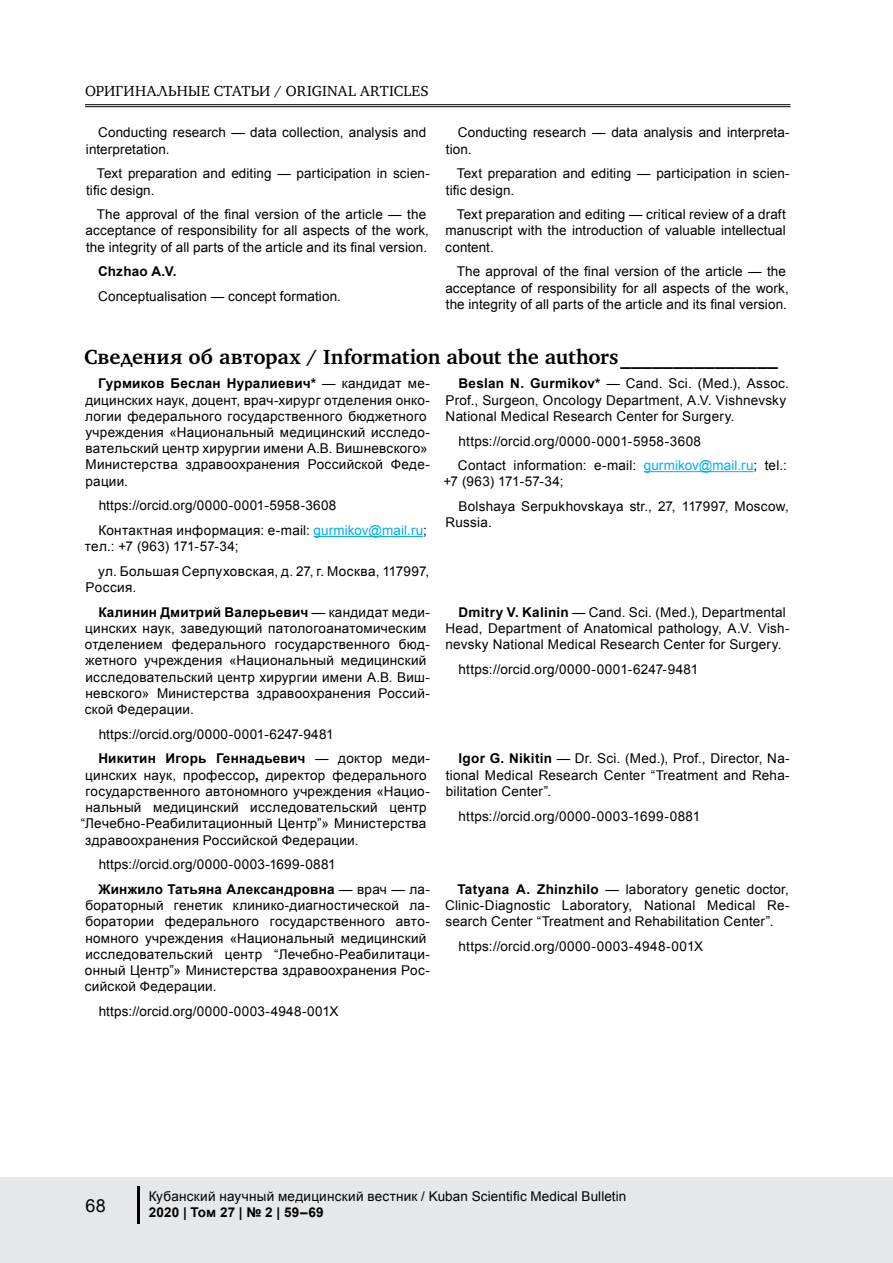
<style>
.page{position:relative;width:893px;height:1263px;background:#fff}
.page>*{position:absolute;margin:0;border:0;box-sizing:border-box;transform-origin:0 0}
.t1{font:700 21px "Khartiya";color:#000}
.t2{font:18px "Arial";color:#000}
.t3{font:15px "Khartiya";letter-spacing:.015em;color:#000}
.t4{font:13.5px/16.2px "Arial";letter-spacing:.015em;color:#000}
.t5{font:700 13.5px/24.8px "Arial";letter-spacing:.015em;color:#000}
.s1{font-weight:700}
.s2{color:#00aeef}
.s3{font-weight:400}
</style>
<div class="page">
<div style="left:0;top:1178px;width:893px;height:85px;background:#e6e7e8"></div>
<hr style="left:85px;top:104px;width:705px;height:1px;background:#000">
<hr style="left:85px;top:106px;width:705px;height:1px;background:#000">
<hr style="left:137px;top:1186px;width:2px;height:37px;background:#000">
<hr style="left:314px;top:536px;width:109px;height:1px;background:#00aeef">
<hr style="left:644px;top:471px;width:109px;height:1px;background:#00aeef">
<p class="t3" style="left:85px;top:81px;width:345px">ОРИГИНАЛЬНЫЕ СТАТЬИ / ORIGINAL ARTICLES</p>
<p class="t4" style="left:446px;top:125px;width:345px;text-indent:12px">Conducting research — data analysis and interpreta&shy;tion.</p>
<p class="t4" style="left:446px;top:166px;width:345px;text-indent:11px">Text preparation and editing — participation in scien&shy;tific design.</p>
<p class="t4" style="left:445px;top:206px;width:342px;text-align:justify;text-indent:11px">Text preparation and editing — critical review of a draft manuscript with the introduction of valuable intellectual content.</p>
<p class="t4" style="left:445px;top:264px;width:345px;text-indent:11px">The approval of the final version of the article — the acceptance of responsibility for all aspects of the work, the integrity of all parts of the article and its final version.</p>
<h1 class="t1" style="left:84px;top:343px;width:695px">Сведения об авторах / Information about the authors_______________</h1>
<p class="t4" style="left:85px;top:376px;width:346px;text-indent:13px"><span class="s1">Гурмиков Беслан Нуралиевич*</span> — кандидат ме&shy;дицинских наук, доцент, врач-хирург отделения онко&shy;логии федерального государственного бюджетного учреждения «Национальный медицинский исследо&shy;вательский центр хирургии имени А.В. Вишневского» Министерства здравоохранения Российской Феде&shy;рации.</p>
<p class="t4" style="left:98px;top:493px;width:330px;line-height:24.8px">https://orcid.org/0000-0001-5958-3608<br>Контактная информация: e-mail: <span class="s2">gurmikov@mail.ru</span>;</p>
<p class="t4" style="left:98px;top:534px;width:332px;line-height:24.8px;text-indent:-13px">тел.: +7 (963) 171-57-34;<br>ул. Большая Серпуховская, д. 27, г. Москва, 117997,</p>
<p class="t5" style="left:98px;top:575px;width:333px;text-indent:-13px"><span class="s3">Россия.<br></span>Калинин Дмитрий Валерьевич <span class="s3">— кандидат меди-</span></p>
<p class="t4" style="left:85px;top:620px;width:347px">цинских наук, заведующий патологоанатомическим отделением федерального государственного бюд&shy;жетного учреждения «Национальный медицинский исследовательский центр хирургии имени А.В. Виш&shy;невского» Министерства здравоохранения Россий&shy;ской Федерации.</p>
<p class="t4" style="left:98px;top:722px;width:333px;line-height:24.8px">https://orcid.org/0000-0001-6247-9481<br><span class="s1">Никитин Игорь Геннадьевич</span> — доктор меди-</p>
<p class="t4" style="left:85px;top:767px;width:343px">цинских наук, профессор<span class="s1">,</span> директор федерального</p>
<p class="t4" style="left:85px;top:783px;width:345px">государственного автономного учреждения «Нацио-</p>
<p class="t4" style="left:85px;top:799px;width:343px">нальный медицинский исследовательский центр</p>
<p class="t4" style="left:81px;top:815px;width:347px">“Лечебно-Реабилитационный Центр”» Министерства</p>
<p class="t4" style="left:85px;top:832px;width:275px">здравоохранения Российской Федерации.</p>
<p class="t4" style="left:98px;top:852px;width:333px;line-height:24.8px">https://orcid.org/0000-0003-1699-0881<br><span class="s1">Жинжило Татьяна Александровна</span> — врач — ла-</p>
<p class="t4" style="left:85px;top:897px;width:347px">бораторный генетик клинико-диагностической ла&shy;боратории федерального государственного авто&shy;номного учреждения «Национальный медицинский исследовательский центр “Лечебно-Реабилитаци&shy;онный Центр”» Министерства здравоохранения Рос&shy;сийской Федерации.</p>
<p class="t4" style="left:99px;top:1003px;width:241px">https://orcid.org/0000-0003-4948-001X</p>
<p class="t4" style="left:86px;top:125px;width:342px;text-indent:12px">Conducting research — data collection, analysis and interpretation.</p>
<p class="t4" style="left:86px;top:166px;width:345px;text-indent:11px">Text preparation and editing — participation in scien&shy;tific design.</p>
<p class="t4" style="left:86px;top:206px;width:345px;text-indent:11px">The approval of the final version of the article — the acceptance of responsibility for all aspects of the work, the integrity of all parts of the article and its final version.</p>
<p class="t5" style="left:98px;top:260px;width:80px">Chzhao A.V.</p>
<p class="t4" style="left:98px;top:288px;width:244px">Conceptualisation — concept formation.</p>
<p class="t4" style="left:446px;top:376px;width:345px;text-indent:13px"><span class="s1">Beslan N. Gurmikov*</span> — Cand. Sci. (Med.), Assoc.<br>Prof., Surgeon, Oncology Department, A.V. Vishnevsky<br>National Medical Research Center for Surgery.</p>
<p class="t4" style="left:458px;top:428px;width:330px;line-height:24.8px">https://orcid.org/0000-0001-5958-3608<br>Contact information: e-mail: <span class="s2">gurmikov@mail.ru</span>; tel.:</p>
<p class="t4" style="left:458px;top:469px;width:332px;line-height:24.8px;text-indent:-15px">+7 (963) 171-57-34;<br>Bolshaya Serpukhovskaya str., 27, 117997, Moscow,</p>
<p class="t4" style="left:446px;top:515px;width:48px">Russia.</p>
<p class="t4" style="left:446px;top:604px;width:346px;text-indent:13px"><span class="s1">Dmitry V. Kalinin</span> — Cand. Sci. (Med.), Departmental<br>Head, Department of Anatomical pathology, A.V. Vish&shy;nevsky National Medical Research Center for Surgery.</p>
<p class="t4" style="left:459px;top:661px;width:241px">https://orcid.org/0000-0001-6247-9481</p>
<p class="t4" style="left:446px;top:751px;width:345px;text-align:justify;text-indent:13px"><span class="s1">Igor G. Nikitin</span> — Dr. Sci. (Med.), Prof., Director, Na&shy;tional Medical Research Center “Treatment and Reha&shy;bilitation Center”.</p>
<p class="t4" style="left:459px;top:808px;width:243px">https://orcid.org/0000-0003-1699-0881</p>
<p class="t4" style="left:445px;top:881px;width:346px;text-align:justify;text-indent:12px"><span class="s1">Tatyana A. Zhinzhilo</span> — laboratory genetic doctor, Clinic-Diagnostic Laboratory, National Medical Re&shy;search Center “Treatment and Rehabilitation Center”.</p>
<p class="t4" style="left:459px;top:938px;width:246px">https://orcid.org/0000-0003-4948-001X</p>
<h2 class="t2" style="left:85px;top:1193px;width:22px">68</h2>
<p class="t4" style="left:149px;top:1188px;width:479px">Кубанский научный медицинский вестник / Kuban Scientific Medical Bulletin</p>
<p class="t5" style="left:149px;top:1200px;width:176px">2020 | Toм 27 | № 2 | 59–69</p>
</div>
